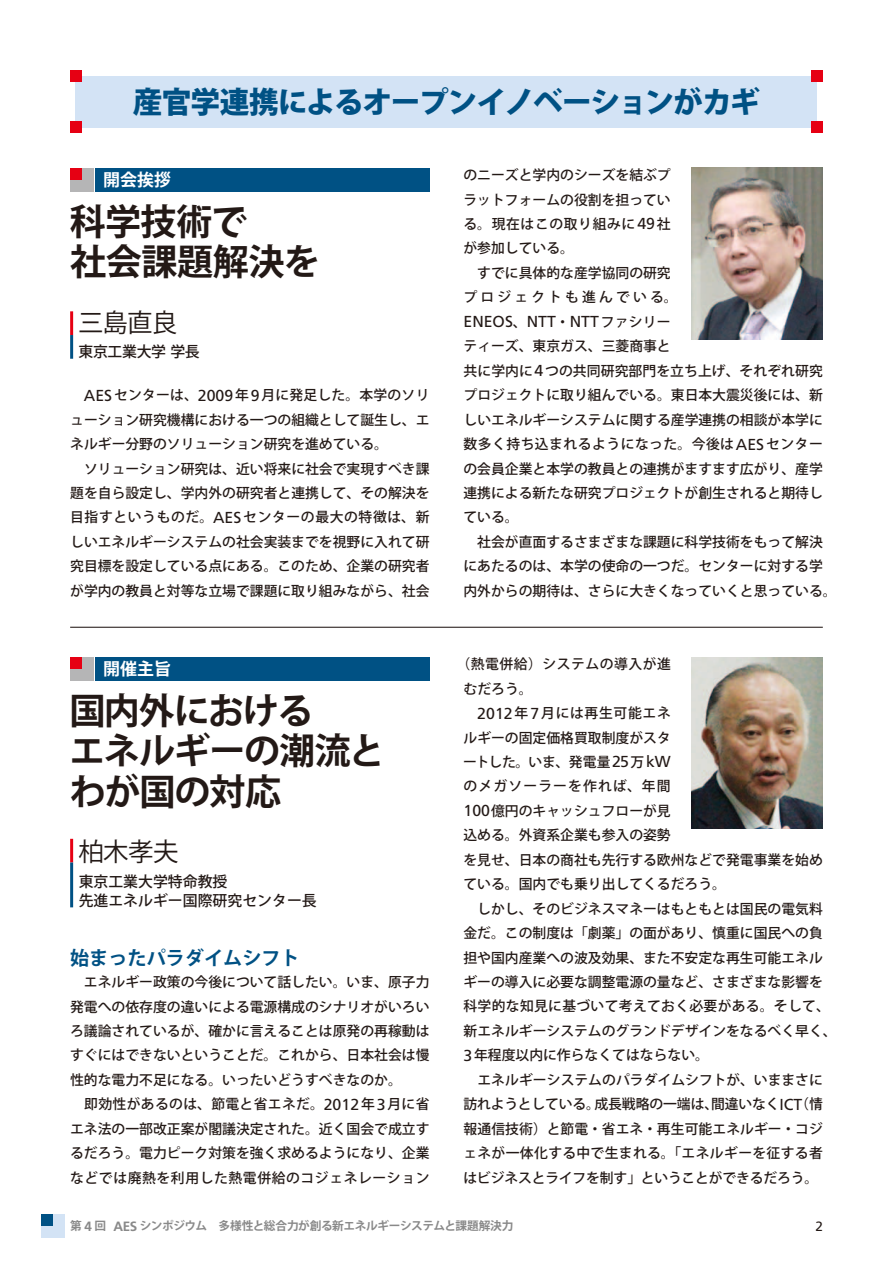
<style>
.page{position:relative;width:893px;height:1263px;background:#fff}
.page>*{position:absolute;margin:0;border:0;box-sizing:border-box;transform-origin:0 0}
.t1{font:700 36.15px/40.3px "Koz Go Pro";letter-spacing:-.025em;color:#231916}
.t2{font:800 29.7px "Koz Go Pro";letter-spacing:-.045em;color:#005184}
.t3{font:25.5px "Koz Go Pro";letter-spacing:-.03em;color:#231916}
.t4{font:700 19.2px "Koz Go Pro";color:#005184}
.t5{font:700 16.95px "Koz Go Pro";color:#fff}
.t6{font:15.9px "Frutiger";color:#231916}
.t7{font:500 14.85px/19.2px "Koz Go Pro";color:#231916}
.t8{font:500 14.85px "Koz Go Pro";letter-spacing:-.025em;color:#231916}
.t9{font:500 13.8px/24.5px "Koz Go Pro";color:#231916}
.t10{font:500 13.8px/24.5px "Koz Go Pro";letter-spacing:.045em;color:#231916}
.t11{font:500 13.8px "Koz Go Pro";letter-spacing:.02em;color:#231916}
.t12{font:500 13.8px "Koz Go Pro";letter-spacing:.035em;color:#231916}
.t13{font:500 13.8px "Koz Go Pro";letter-spacing:.085em;color:#231916}
.t14{font:500 13.8px "Koz Go Pro";letter-spacing:.225em;color:#231916}
.t15{font:700 13.5px "Frutiger";color:#898989}
.t16{font:13.5px "Frutiger";color:#231916}
.t17{font:700 11.7px "Koz Go Pro";letter-spacing:-.035em;color:#898989}
.s1{font-family:"Frutiger";font-weight:400;font-size:15.9px}
.s2{font-family:"Koz Go Pro";font-weight:500;font-size:13.8px}
</style>
<div class="page">
<div style="left:41px;top:1214px;width:11px;height:11px;background:#005184"></div>
<div style="left:53px;top:1214px;width:11px;height:11px;background:#d3e3f5"></div>
<div style="left:41px;top:1226px;width:11px;height:11px;background:#d3e3f5"></div>
<div style="left:53px;top:1226px;width:11px;height:11px;background:#d3e3f5"></div>
<div style="left:95px;top:168px;width:334px;height:23px;background:#005184"></div>
<div style="left:70px;top:168px;width:11px;height:11px;background:#e60013"></div>
<div style="left:82px;top:168px;width:12px;height:11px;background:#b5b5b6"></div>
<div style="left:70px;top:180px;width:11px;height:11px;background:#b5b5b6"></div>
<div style="left:82px;top:180px;width:12px;height:11px;background:#b5b5b6"></div>
<div style="left:95px;top:657px;width:334px;height:23px;background:#005184"></div>
<div style="left:70px;top:657px;width:11px;height:11px;background:#e60013"></div>
<div style="left:82px;top:657px;width:12px;height:11px;background:#b5b5b6"></div>
<div style="left:70px;top:669px;width:11px;height:11px;background:#b5b5b6"></div>
<div style="left:82px;top:669px;width:12px;height:11px;background:#b5b5b6"></div>
<hr style="left:70px;top:627px;width:753px;height:1px;background:#231916">
<hr style="left:70px;top:311px;width:3px;height:24px;background:#e60013">
<hr style="left:70px;top:335px;width:3px;height:24px;background:#005184">
<hr style="left:70px;top:839px;width:3px;height:23px;background:#e60013">
<hr style="left:70px;top:862px;width:3px;height:45px;background:#005184">
<img style="left:691px;top:168px;width:132px;height:171px">
<img style="left:691px;top:657px;width:132px;height:171px">
<div style="left:76px;top:76px;width:741px;height:51px;background:#d3e3f5"></div>
<div style="left:70px;top:70px;width:11px;height:11px;background:#e60013"></div>
<div style="left:811px;top:70px;width:12px;height:11px;background:#e60013"></div>
<div style="left:70px;top:122px;width:11px;height:11px;background:#e60013"></div>
<div style="left:811px;top:122px;width:12px;height:11px;background:#e60013"></div>
<h2 class="t2" style="left:133px;top:83px;width:629px">産官学連携によるオープンイノベーションがカギ</h2>
<p class="t5" style="left:103px;top:169px;width:70px">開会挨拶</p>
<h1 class="t1" style="left:70px;top:204px;width:251px">科学技術で<br>社会課題解決を</h1>
<h3 class="t3" style="left:78px;top:306px;width:101px">三島直良</h3>
<p class="t8" style="left:79px;top:342px;width:123px">東京工業大学学長</p>
<p class="t9" style="left:261px;top:384px;width:170px">月に発足した。本学のソリ</p>
<p class="t9" style="left:235px;top:384px;width:15px">年</p>
<p class="t9" style="left:70px;top:384px;width:361px;text-indent:14px"><span class="s1">AES</span>センターは、<br>ューション研究機構における一つの組織として誕生し、エネルギー分野のソリューション研究を進めている。</p>
<p class="t9" style="left:70px;top:457px;width:361px;text-align:justify;text-indent:14px">ソリューション研究は、近い将来に社会で実現すべき課題を自ら設定し、学内外の研究者と連携して、その解決を目指すというものだ。<span class="s1">AES</span>センターの最大の特徴は、新しいエネルギーシステムの社会実装までを視野に入れて研究目標を設定している点にある。このため、企業の研究者が学内の教員と対等な立場で課題に取り組みながら、社会</p>
<p class="t6" style="left:198px;top:386px;width:37px">2009</p>
<p class="t6" style="left:251px;top:386px;width:10px">9</p>
<p class="t5" style="left:103px;top:658px;width:70px">開催主旨</p>
<h1 class="t1" style="left:69px;top:693px;width:317px">国内外における<br>エネルギーの潮流とわが国の対応</h1>
<h3 class="t3" style="left:78px;top:835px;width:102px">柏木孝夫</h3>
<p class="t7" style="left:79px;top:872px;width:240px">東京工業大学特命教授<br>先進エネルギー国際研究センター長</p>
<h3 class="t4" style="left:70px;top:945px;width:231px">始まったパラダイムシフト</h3>
<p class="t9" style="left:84px;top:970px;width:347px">エネルギー政策の今後について話したい。いま、原子力</p>
<p class="t9" style="left:70px;top:995px;width:361px">発電への依存度の違いによる電源構成のシナリオがいろい</p>
<p class="t9" style="left:70px;top:1019px;width:361px">ろ議論されているが、確かに言えることは原発の再稼動は</p>
<p class="t9" style="left:70px;top:1044px;width:361px">すぐにはできないということだ。これから、日本社会は慢</p>
<p class="t9" style="left:70px;top:1068px;width:333px">性的な電力不足になる。いったいどうすべきなのか。</p>
<p class="t9" style="left:387px;top:1093px;width:44px">月に省</p>
<p class="t9" style="left:70px;top:1093px;width:361px;text-indent:14px">即効性があるのは、節電と省エネだ。<br>エネ法の一部改正案が閣議決定された。近く国会で成立するだろう。電力ピーク対策を強く求めるようになり、企業などでは廃熱を利用した熱電併給のコジェネレーション</p>
<p class="t9" style="left:361px;top:1093px;width:15px">年</p>
<p class="t6" style="left:324px;top:1095px;width:37px">2012</p>
<p class="t6" style="left:377px;top:1095px;width:10px">3</p>
<p class="t9" style="left:463px;top:163px;width:209px;text-align:right">のニーズと学内のシーズを結ぶプラットフォームの役割を担ってい社</p>
<p class="t10" style="left:463px;top:212px;width:173px">る。現在はこの取り組みにが参加している。</p>
<p class="t9" style="left:477px;top:261px;width:195px">すでに具体的な産学協同の研究</p>
<p class="t14" style="left:463px;top:288px;width:216px">プロジェクトも進んでいる。</p>
<p class="t9" style="left:556px;top:310px;width:116px">・<span class="s1">NTT</span>ファシリー</p>
<p class="t6" style="left:637px;top:215px;width:19px">49</p>
<p class="t6" style="left:463px;top:312px;width:51px">ENEOS</p>
<p class="t9" style="left:463px;top:335px;width:209px">ティーズ、東京ガス、三菱商事と</p>
<p class="t6" style="left:527px;top:312px;width:31px">NTT</p>
<p class="t9" style="left:513px;top:310px;width:15px">、</p>
<p class="t9" style="left:545px;top:359px;width:279px">つの共同研究部門を立ち上げ、それぞれ研究</p>
<p class="t9" style="left:463px;top:359px;width:361px">共に学内に<br>プロジェクトに取り組んでいる。東日本大震災後には、新しいエネルギーシステムに関する産学連携の相談が本学に数多く持ち込まれるようになった。今後は<span class="s1">AES</span>センターの会員企業と本学の教員との連携がますます広がり、産学連携による新たな研究プロジェクトが創生されると期待している。</p>
<p class="t9" style="left:463px;top:530px;width:375px;text-indent:14px">社会が直面するさまざまな課題に科学技術をもって解決にあたるのは、本学の使命の一つだ。センターに対する学内外からの期待は、さらに大きくなっていくと思っている。</p>
<p class="t6" style="left:535px;top:361px;width:10px">4</p>
<p class="t12" style="left:457px;top:655px;width:216px">（熱電併給）システムの導入が進</p>
<p class="t9" style="left:464px;top:677px;width:71px">むだろう。</p>
<p class="t10" style="left:541px;top:701px;width:131px">月には再生可能エネ</p>
<p class="t9" style="left:515px;top:701px;width:15px">年</p>
<p class="t6" style="left:477px;top:704px;width:37px">2012</p>
<p class="t9" style="left:463px;top:726px;width:209px">ルギーの固定価格買取制度がスタ</p>
<p class="t6" style="left:612px;top:752px;width:60px">25<span class="s2">万</span>kW</p>
<p class="t6" style="left:530px;top:704px;width:10px">7</p>
<p class="t9" style="left:463px;top:750px;width:149px">ートした。いま、発電量</p>
<p class="t13" style="left:463px;top:777px;width:209px">のメガソーラーを作れば、年間</p>
<p class="t9" style="left:491px;top:799px;width:181px">億円のキャッシュフローが見</p>
<p class="t6" style="left:463px;top:801px;width:28px">100</p>
<p class="t9" style="left:463px;top:824px;width:361px">込める。外資系企業も参入の姿勢<br>を見せ、日本の商社も先行する欧州などで発電事業を始めている。国内でも乗り出してくるだろう。</p>
<p class="t9" style="left:477px;top:897px;width:347px">しかし、そのビジネスマネーはもともとは国民の電気料</p>
<p class="t9" style="left:463px;top:921px;width:361px">金だ。この制度は「劇薬」の面があり、慎重に国民への負</p>
<p class="t9" style="left:463px;top:946px;width:361px">担や国内産業への波及効果、また不安定な再生可能エネル</p>
<p class="t9" style="left:463px;top:970px;width:361px">ギーの導入に必要な調整電源の量など、さまざまな影響を</p>
<p class="t11" style="left:463px;top:997px;width:368px">科学的な知見に基づいて考えておく必要がある。そして、</p>
<p class="t9" style="left:464px;top:1019px;width:375px">新エネルギーシステムのグランドデザインをなるべく早く、</p>
<p class="t9" style="left:474px;top:1044px;width:236px">年程度以内に作らなくてはならない。</p>
<p class="t6" style="left:463px;top:1046px;width:10px">3</p>
<p class="t9" style="left:477px;top:1068px;width:347px;text-align:right">エネルギーシステムのパラダイムシフトが、いままさに（情</p>
<p class="t9" style="left:594px;top:1093px;width:125px">成長戦略の一端は、</p>
<p class="t9" style="left:711px;top:1093px;width:93px">間違いなく<span class="s1">ICT</span></p>
<p class="t9" style="left:463px;top:1093px;width:361px">訪れようとしている。<br>報通信技術）と節電・省エネ・再生可能エネルギー・コジェネが一体化する中で生まれる。「エネルギーを征する者はビジネスとライフを制す」ということができるだろう。</p>
<p class="t17" style="left:70px;top:1218px;width:13px">第</p>
<p class="t17" style="left:95px;top:1218px;width:13px">回</p>
<p class="t15" style="left:85px;top:1218px;width:9px">4</p>
<p class="t17" style="left:140px;top:1218px;width:69px">シンポジウム</p>
<p class="t15" style="left:113px;top:1218px;width:25px">AES</p>
<p class="t17" style="left:219px;top:1218px;width:296px">多様性と総合力が創る新エネルギーシステムと課題解決力</p>
<p class="t16" style="left:816px;top:1218px;width:9px">2</p>
</div>
